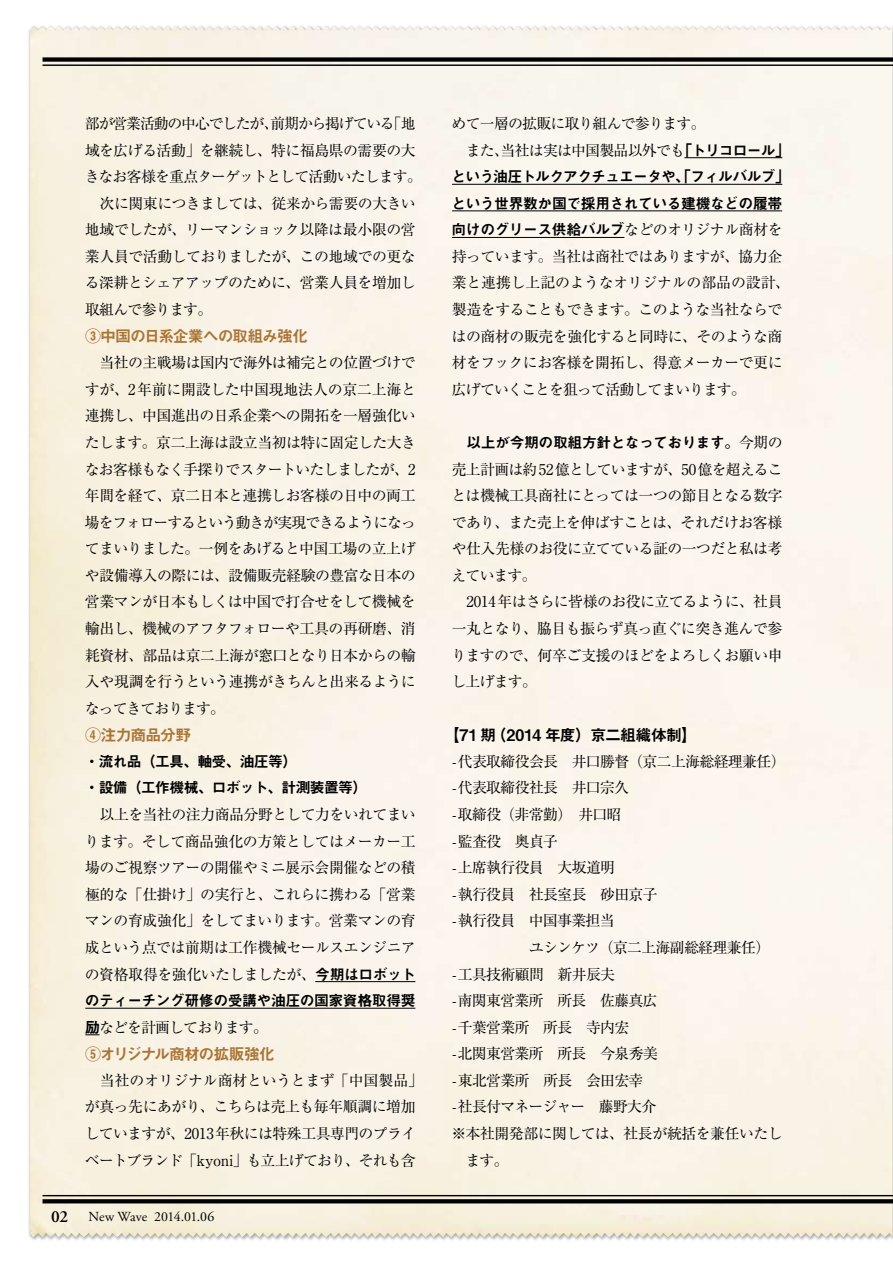
<style>
.page{position:relative;width:893px;height:1263px;background:#fff}
.page>*{position:absolute;margin:0;border:0;box-sizing:border-box;transform-origin:0 0}
.t1{font:600 16.95px "Adobe Garamond Pro";color:#000}
.t2{font:15.9px "Midashi Go Pro MB31";letter-spacing:-.065em;color:#aa7434}
.t3{font:15.9px "Midashi Go Pro MB31";letter-spacing:-.045em;color:#000}
.t4{font:14.85px/26.5px "Ryumin Pro";letter-spacing:-.04em;color:#000}
.t5{font:13.8px "Adobe Garamond Pro";letter-spacing:-.005em;color:#000}
.s1{font-family:"Midashi Go Pro MB31"}
</style>
<div class="page">
<hr style="left:43px;top:1195px;width:850px;height:1px;background:#000">
<svg style="left:43px;top:1199px;width:850px;height:4px;background:#0c0c0b"></svg>
<div style="left:43px;top:57px;width:850px;height:5px;background:#000"></div>
<hr style="left:43px;top:64px;width:850px;height:2px;background:#000">
<hr style="left:315px;top:981px;width:100px;height:1px;background:#000">
<hr style="left:85px;top:1008px;width:330px;height:1px;background:#000">
<svg style="left:85px;top:1034px;width:15px;height:1px"></svg>
<hr style="left:684px;top:157px;width:98px;height:1px;background:#000">
<hr style="left:452px;top:184px;width:330px;height:1px;background:#000">
<hr style="left:452px;top:210px;width:330px;height:1px;background:#000">
<hr style="left:452px;top:237px;width:172px;height:1px;background:#000">
<p class="t4" style="left:85px;top:109px;width:339px">部が営業活動の中心でしたが、前期から掲げている「地域を広げる活動」を継続し、特に福島県の需要の大きなお客様を重点ターゲットとして活動いたします。　次に関東につきましては、従来から需要の大きい地域でしたが、リーマンショック以降は最小限の営業人員で活動しておりましたが、この地域での更なる深耕とシェアアップのために、営業人員を増加し取組んで参ります。</p>
<p class="t2" style="left:85px;top:323px;width:225px">③中国の日系企業への取組み強化</p>
<p class="t4" style="left:85px;top:348px;width:333px;text-align:justify">　当社の主戦場は国内で海外は補完との位置づけですが、2年前に開設した中国現地法人の京二上海と連携し、中国進出の日系企業への開拓を一層強化いたします。京二上海は設立当初は特に固定した大きなお客様もなく手探りでスタートいたしましたが、2年間を経て、京二日本と連携しお客様の日中の両工場をフォローするという動きが実現できるようになってまいりました。一例をあげると中国工場の立上げや設備導入の際には、設備販売経験の豊富な日本の営業マンが日本もしくは中国で打合せをして機械を輸出し、機械のアフタフォローや工具の再研磨、消耗資材、部品は京二上海が窓口となり日本からの輸入や現調を行うという連携がきちんと出来るようになってきております。</p>
<p class="t2" style="left:85px;top:722px;width:108px">④注力商品分野</p>
<p class="t4" style="left:85px;top:747px;width:333px"><span class="s1">・流れ品（工具、軸受、油圧等）<br>・設備（工作機械、ロボット、計測装置等）<br></span>　以上を当社の注力商品分野として力をいれてまいります。そして商品強化の方策としてはメーカー工場のご視察ツアーの開催やミニ展示会開催などの積極的な「仕掛け」の実行と、これらに携わる「営業マンの育成強化」をしてまいります。営業マンの育成という点では前期は工作機械セールスエンジニアの資格取得を強化いたしましたが、<span class="s1">今期はロボットのティーチング研修の受講や油圧の国家資格取得奨励</span>などを計画しております。</p>
<p class="t2" style="left:85px;top:1041px;width:191px">⑤オリジナル商材の拡販強化</p>
<p class="t4" style="left:85px;top:1066px;width:340px">　当社のオリジナル商材というとまず「中国製品」が真っ先にあがり、こちらは売上も毎年順調に増加していますが、2013年秋には特殊工具専門のプライベートブランド「kyoni」も立上げており、それも含</p>
<p class="t1" style="left:51px;top:1207px;width:19px">02</p>
<p class="t5" style="left:88px;top:1208px;width:127px">New Wave 2014.01.06</p>
<p class="t4" style="left:451px;top:109px;width:340px">めて一層の拡販に取り組んで参ります。<br>　また、当社は実は中国製品以外でも<span class="s1">「トリコロール」という油圧トルクアクチュエータや、「フィルバルブ」という世界数か国で採用されている建機などの履帯向けのグリース供給バルブ</span>などのオリジナル商材を持っています。当社は商社ではありますが、協力企業と連携し上記のようなオリジナルの部品の設計、製造をすることもできます。このような当社ならではの商材の販売を強化すると同時に、そのような商材をフックにお客様を開拓し、得意メーカーで更に広げていくことを狙って活動してまいります。</p>
<p class="t4" style="left:451px;top:428px;width:333px;text-indent:15px"><span class="s1">以上が今期の取組方針となっております。</span>今期の売上計画は約52億としていますが、50億を超えることは機械工具商社にとっては一つの節目となる数字であり、また売上を伸ばすことは、それだけお客様や仕入先様のお役に立てている証の一つだと私は考えています。<br>　2014年はさらに皆様のお役に立てるように、社員一丸となり、脇目も振らず真っ直ぐに突き進んで参りますので、何卒ご支援のほどをよろしくお願い申し上げます。</p>
<p class="t3" style="left:444px;top:722px;width:255px">【71 期（2014 年度）京二組織体制】</p>
<p class="t4" style="left:452px;top:747px;width:335px">-代表取締役会長　井口勝督（京二上海総経理兼任）</p>
<p class="t4" style="left:452px;top:774px;width:178px">-代表取締役社長　井口宗久</p>
<p class="t4" style="left:452px;top:800px;width:170px">-取締役（非常勤）　井口昭</p>
<p class="t4" style="left:452px;top:827px;width:107px">-監査役　奥貞子</p>
<p class="t4" style="left:452px;top:853px;width:164px">-上席執行役員　大坂道明</p>
<p class="t4" style="left:452px;top:880px;width:207px">-執行役員　社長室長　砂田京子</p>
<p class="t4" style="left:452px;top:906px;width:164px">-執行役員　中国事業担当</p>
<p class="t4" style="left:529px;top:933px;width:243px">ユシンケツ（京二上海副総経理兼任）</p>
<p class="t4" style="left:452px;top:960px;width:164px">-工具技術顧問　新井辰夫</p>
<p class="t4" style="left:452px;top:986px;width:207px">-南関東営業所　所長　佐藤真広</p>
<p class="t4" style="left:452px;top:1013px;width:178px">-千葉営業所　所長　寺内宏</p>
<p class="t4" style="left:452px;top:1039px;width:207px">-北関東営業所　所長　今泉秀美</p>
<p class="t4" style="left:452px;top:1066px;width:192px">-東北営業所　所長　会田宏幸</p>
<p class="t4" style="left:452px;top:1092px;width:205px">-社長付マネージャー　藤野大介</p>
<p class="t4" style="left:451px;top:1119px;width:333px">※本社開発部に関しては、社長が統括を兼任いたし</p>
<p class="t4" style="left:465px;top:1146px;width:45px">ます。</p>
</div>
